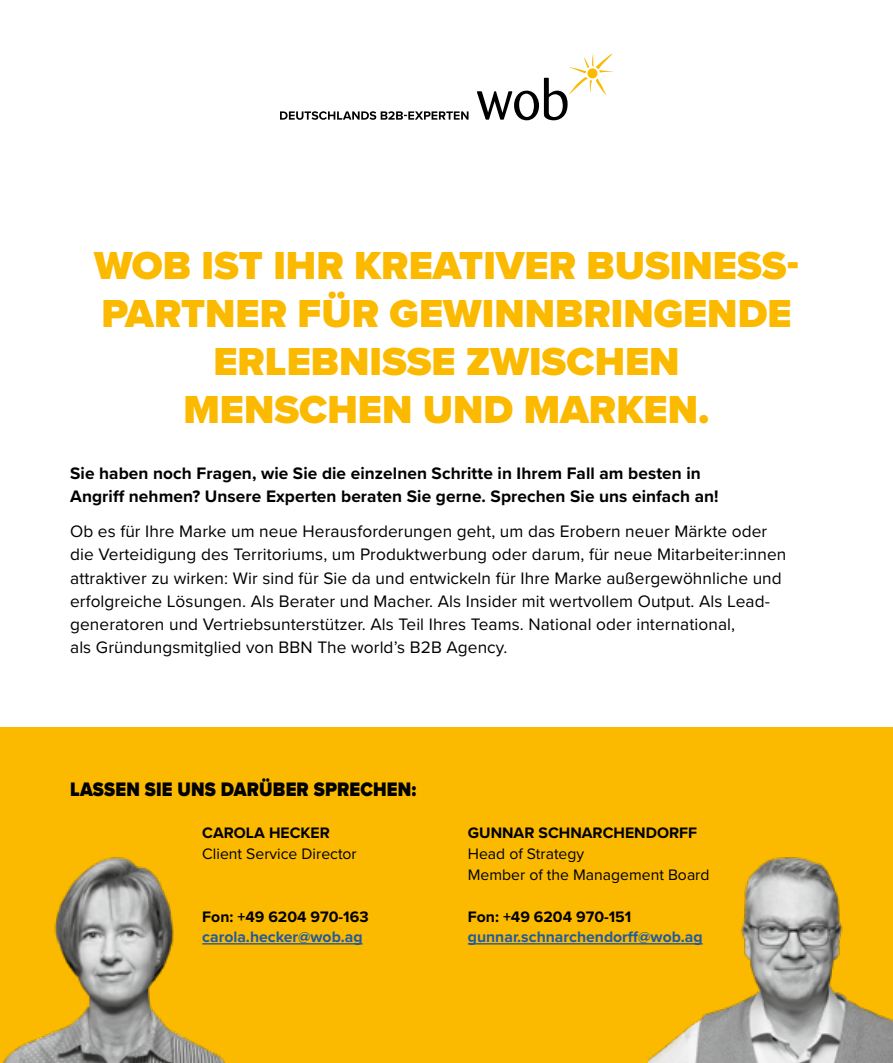
<style>
.page{position:relative;width:893px;height:1063px;background:#fff}
.page>*{position:absolute;margin:0;border:0;box-sizing:border-box;transform-origin:0 0}
.t1{font:900 40.5px/48px "Proxima Nova";color:#fbba00;text-align:center}
.t2{font:900 20.25px "Proxima Nova";letter-spacing:.01em;color:#000;scale:.89 1}
.t3{font:17.25px/23.2px "Proxima Nova";letter-spacing:.005em;color:#000}
.t4{font:700 17.25px/23.2px "Proxima Nova";letter-spacing:.005em;color:#000}
.t5{font:700 15.75px "Proxima Nova";color:#000}
.t6{font:15.75px/21px "Proxima Nova";color:#000}
.t7{font:700 15.75px "Proxima Nova";color:#245a9c}
</style>
<div class="page">
<div style="left:0;top:727px;width:893px;height:336px;background:#fbba00"></div>
<svg style="left:477px;top:54px;width:136px;height:66px"></svg>
<svg style="left:280px;top:111px;width:188px;height:9px"></svg>
<img style="left:649px;top:857px;width:244px;height:206px">
<img style="left:3px;top:857px;width:223px;height:206px">
<hr style="left:202px;top:943px;width:161px;height:2px;background:#245a9c">
<hr style="left:468px;top:943px;width:235px;height:2px;background:#245a9c">
<h1 class="t1" style="left:94px;top:241px;width:706px">WOB IST IHR KREATIVER BUSINESS-<br>PARTNER FÜR GEWINNBRINGENDE<br>ERLEBNISSE ZWISCHEN<br>MENSCHEN UND MARKEN.</h1>
<p class="t4" style="left:70px;top:461px;width:650px">Sie haben noch Fragen, wie Sie die einzelnen Schritte in Ihrem Fall am besten in<br>Angriff nehmen? Unsere Experten beraten Sie gerne. Sprechen Sie uns einfach an!</p>
<p class="t3" style="left:70px;top:519px;width:718px">Ob es für Ihre Marke um neue Herausforderungen geht, um das Erobern neuer Märkte oder die Verteidigung des Territoriums, um Produktwerbung oder darum, für neue Mitarbeiter:innen attraktiver zu wirken: Wir sind für Sie da und entwickeln für Ihre Marke außergewöhnliche und erfolgreiche Lösungen. Als Berater und Macher. Als Insider mit wertvollem Output. Als Lead&shy;generatoren und Vertriebsunterstützer. Als Teil Ihres Teams. National oder international,<br>als Gründungsmitglied von BBN The world’s B2B Agency.</p>
<p class="t2" style="left:70px;top:774px;width:390px">LASSEN SIE UNS DARÜBER SPRECHEN:</p>
<p class="t5" style="left:202px;top:821px;width:129px">CAROLA HECKER</p>
<p class="t6" style="left:202px;top:842px;width:156px">Client Service Director</p>
<p class="t5" style="left:202px;top:905px;width:168px">Fon: +49 6204 970-163</p>
<p class="t7" style="left:202px;top:925px;width:162px">carola.hecker@wob.ag</p>
<p class="t5" style="left:468px;top:821px;width:231px">GUNNAR SCHNARCHENDORFF</p>
<p class="t6" style="left:468px;top:842px;width:243px">Head of Strategy<br>Member of the Management Board</p>
<p class="t5" style="left:468px;top:905px;width:165px">Fon: +49 6204 970-151</p>
<p class="t7" style="left:468px;top:925px;width:236px">gunnar.schnarchendorff@wob.ag</p>
</div>
